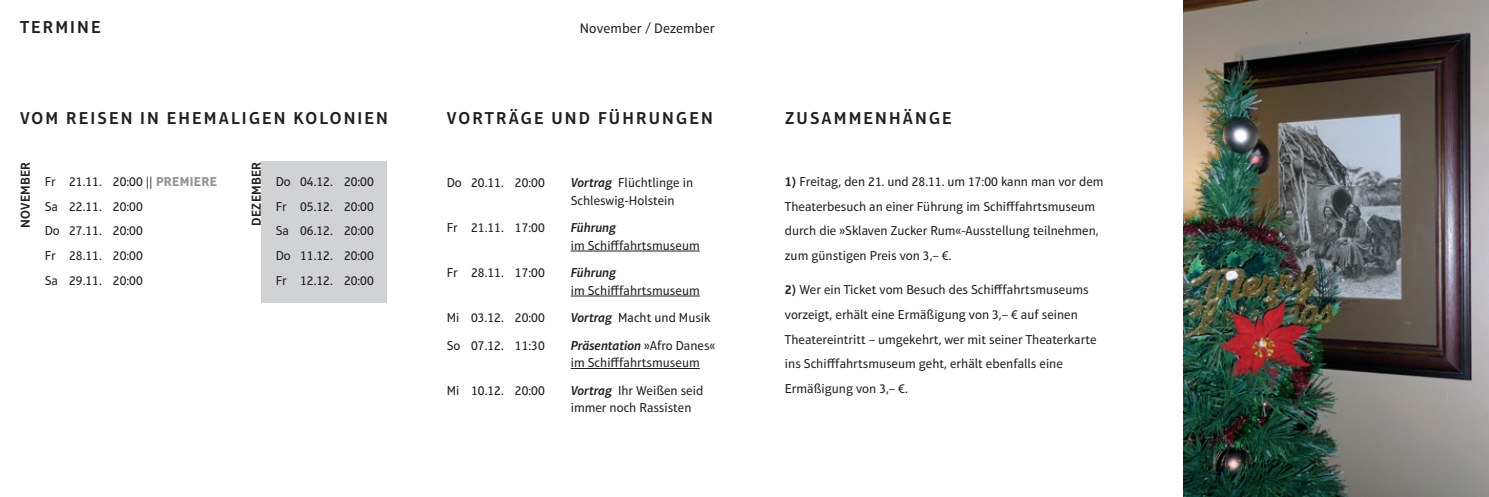
<style>
.page{position:relative;width:1489px;height:497px;background:#fff}
.page>*{position:absolute;margin:0;border:0;box-sizing:border-box;transform-origin:0 0}
.t1{font:600 17.5px "Aptifer Sans LT Pro";letter-spacing:.125em;color:#231f20}
.t2{font:14px "Aptifer Sans LT Pro";letter-spacing:.01em;color:#231f20}
.t3{font:13.12px/24.5px "Aptifer Sans LT Pro";color:#231f20}
.t4{font:600 13.12px "Aptifer Sans LT Pro";letter-spacing:.025em;color:#231f20}
.t5{font:italic 600 13.12px "Aptifer Sans LT Pro";color:#231f20}
.s1{font-weight:700;color:#939598}
.s2{font-weight:600;font-style:italic}
.s3{font-weight:600}
</style>
<div class="page">
<div style="left:261px;top:161px;width:125px;height:142px;background:#d1d2d4"></div>
<hr style="left:570px;top:250px;width:129px;height:1px;background:#231f20">
<hr style="left:570px;top:295px;width:129px;height:1px;background:#231f20">
<hr style="left:570px;top:367px;width:129px;height:1px;background:#231f20">
<img style="left:1183px;top:0;width:305px;height:496px">
<h1 class="t1" style="left:20px;top:17px;width:82px">TERMINE</h1>
<p class="t2" style="left:580px;top:20px;width:136px">November / Dezember</p>
<h1 class="t1" style="left:20px;top:107px;width:369px">VOM REISEN IN EHEMALIGEN KOLONIEN</h1>
<h1 class="t1" style="left:447px;top:107px;width:267px">VORTRÄGE UND FÜHRUNGEN</h1>
<h1 class="t1" style="left:785px;top:107px;width:168px">ZUSAMMENHÄNGE</h1>
<p class="t4" style="left:17px;top:228px;width:68px;rotate:-90deg">NOVEMBER</p>
<p class="t4" style="left:248px;top:225px;width:65px;rotate:-90deg">DEZEMBER</p>
<p class="t3" style="left:45px;top:169px;width:174px">Fr 21.11. 20:00 || <span class="s1">PREMIERE<br></span>Sa 22.11. 20:00<br>Do 27.11. 20:00<br>Fr 28.11. 20:00<br>Sa 29.11. 20:00</p>
<p class="t3" style="left:276px;top:169px;width:100px;text-align:justify">Do 04.12. 20:00<br>Fr 05.12. 20:00<br>Sa 06.12. 20:00<br>Do 11.12. 20:00<br>Fr 12.12. 20:00</p>
<p class="t3" style="left:446px;top:170px;width:100px">Do 20.11. 20:00</p>
<p class="t3" style="left:570px;top:174px;width:124px;line-height:17.5px"><span class="s2">Vortrag</span> Flüchtlinge in<br>Schleswig-Holstein</p>
<p class="t3" style="left:446px;top:215px;width:100px">Fr 21.11. 17:00</p>
<p class="t5" style="left:570px;top:220px;width:47px">Führung</p>
<p class="t3" style="left:570px;top:233px;width:130px">im Schifffahrtsmuseum</p>
<p class="t3" style="left:446px;top:260px;width:100px">Fr 28.11. 17:00</p>
<p class="t5" style="left:570px;top:264px;width:47px">Führung</p>
<p class="t3" style="left:570px;top:277px;width:130px">im Schifffahrtsmuseum</p>
<p class="t3" style="left:446px;top:305px;width:100px">Mi 03.12. 20:00</p>
<p class="t3" style="left:570px;top:305px;width:141px"><span class="s2">Vortrag</span> Macht und Musik</p>
<p class="t3" style="left:446px;top:332px;width:100px">So 07.12. 11:30</p>
<p class="t3" style="left:570px;top:336px;width:146px;line-height:17.5px"><span class="s2">Präsentation</span> »Afro Danes« im Schifffahrtsmuseum</p>
<p class="t3" style="left:446px;top:377px;width:100px">Mi 10.12. 20:00</p>
<p class="t3" style="left:570px;top:381px;width:134px;line-height:17.5px"><span class="s2">Vortrag</span> Ihr Weißen seid immer noch Rassisten</p>
<p class="t3" style="left:785px;top:169px;width:320px"><span class="s3">1)</span> Freitag, den 21. und 28.11. um 17:00 kann man vor dem Theaterbesuch an einer Führung im Schifffahrtsmuseum durch die »Sklaven Zucker Rum«-Ausstellung teilnehmen, zum günstigen Preis von 3,– €.</p>
<p class="t3" style="left:785px;top:277px;width:313px"><span class="s3">2)</span> Wer ein Ticket vom Besuch des Schifffahrtsmuseums vorzeigt, erhält eine Ermäßigung von 3,– € auf seinen Theatereintritt – umgekehrt, wer mit seiner Theaterkarte ins Schifffahrtsmuseum geht, erhält ebenfalls eine Ermäßigung von 3,– €.</p>
</div>
